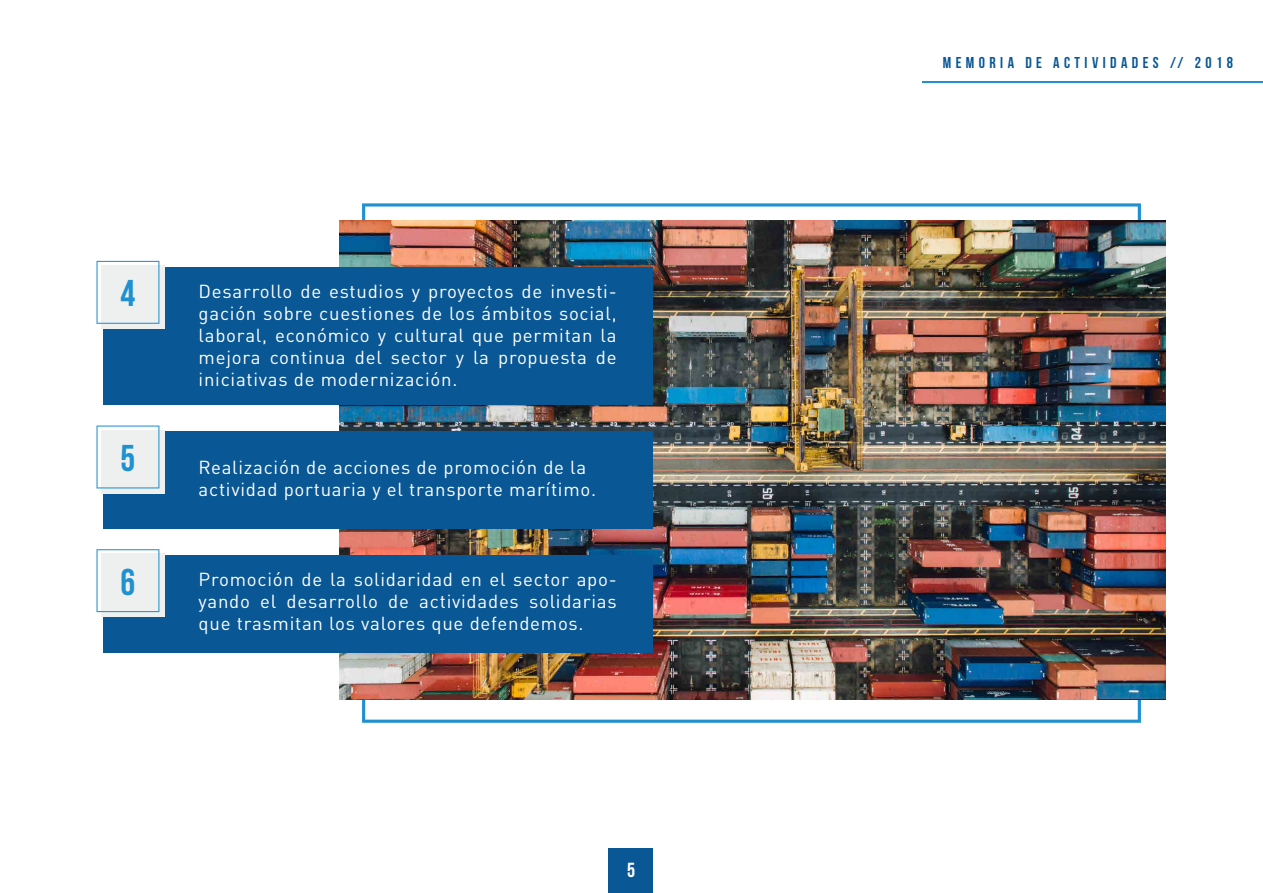
<style>
.page{position:relative;width:1263px;height:893px;background:#fff}
.page>*{position:absolute;margin:0;border:0;box-sizing:border-box;transform-origin:0 0}
.t1{font:700 37.35px "Bebas Neue";color:#1f91d1}
.t2{font:700 20.4px "Bebas Neue";color:#fff}
.t3{font:18.6px/21.9px "DIN Pro";letter-spacing:.04em;color:#fff;text-align:justify}
.t4{font:15.75px "Bebas Neue";letter-spacing:.28em;color:#095794}
</style>
<div class="page">
<svg style="left:362px;top:203px;width:779px;height:520px"></svg>
<img style="left:339px;top:221px;width:826px;height:479px">
<hr style="left:922px;top:82px;width:341px;height:1px;background:#1f91d1">
<div style="left:609px;top:848px;width:44px;height:45px;background:#095794"></div>
<div style="left:103px;top:267px;width:550px;height:137px;background:#095794"></div>
<div style="left:103px;top:432px;width:550px;height:97px;background:#095794"></div>
<div style="left:103px;top:555px;width:550px;height:97px;background:#095794"></div>
<div style="left:101px;top:265px;width:63px;height:63px;background:#eef0ef"></div>
<svg style="left:96px;top:261px;width:63px;height:63px"></svg>
<svg style="left:101px;top:430px;width:63px;height:63px"></svg>
<svg style="left:96px;top:426px;width:63px;height:62px;background:#e6edef"></svg>
<svg style="left:101px;top:553px;width:63px;height:64px"></svg>
<svg style="left:96px;top:549px;width:63px;height:63px;background:#e3ecee"></svg>
<h1 class="t1" style="left:121px;top:273px;width:16px">4</h1>
<p class="t3" style="left:199px;top:279px;width:420px">Desarrollo de estudios y proyectos de investi&shy;gación sobre cuestiones de los ámbitos social, laboral, económico y cultural que permitan la mejora continua del sector y la propuesta de iniciativas de modernización.</p>
<h1 class="t1" style="left:121px;top:438px;width:16px">5</h1>
<h1 class="t1" style="left:121px;top:561px;width:16px">6</h1>
<p class="t3" style="left:199px;top:455px;width:399px">Realización de acciones de promoción de la actividad portuaria y el transporte marítimo.</p>
<p class="t3" style="left:199px;top:567px;width:420px">Promoción de la solidaridad en el sector apo&shy;yando el desarrollo de actividades solidarias que trasmitan los valores que defendemos.</p>
<p class="t2" style="left:627px;top:859px;width:10px">5</p>
<p class="t2" style="left:629px;top:859px;width:10px">6</p>
<p class="t4" style="left:943px;top:54px;width:292px">MEMORIA DE ACTIVIDADES // 2018</p>
</div>
